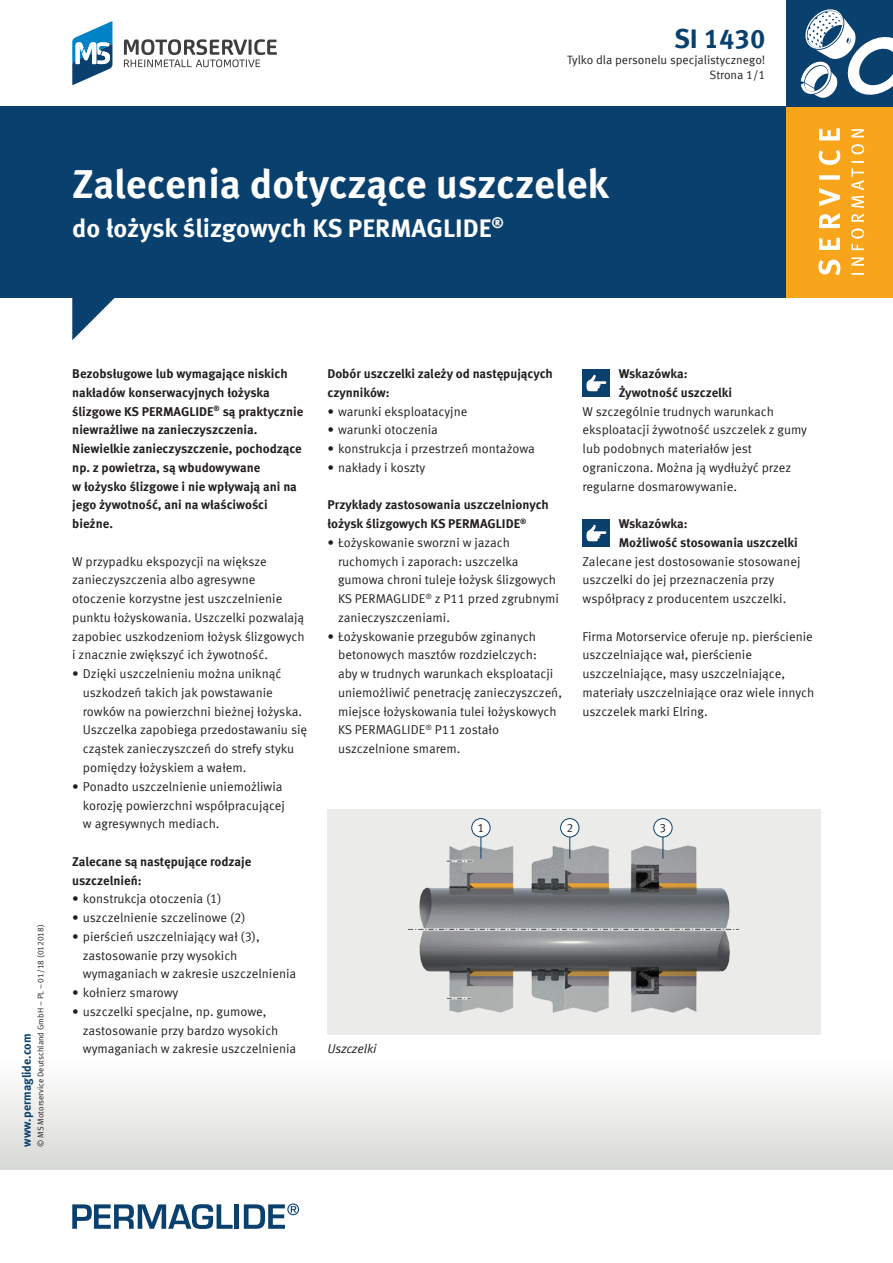
<style>
.page{position:relative;width:893px;height:1263px;background:#fff}
.page>*{position:absolute;margin:0;border:0;box-sizing:border-box;transform-origin:0 0}
.t1{font:700 40.5px "Meta Offc Pro";color:#fff}
.t2{font:700 27px "Meta Offc Pro";color:#09406e}
.t3{font:700 25.5px "Meta Offc Pro";color:#fff}
.t4{font:12.75px/18.8px "Meta Offc Pro Norm";color:#231f20}
.t5{font:700 12.75px/18.8px "Meta Offc Pro";letter-spacing:-.005em;color:#231f20}
.t6{font:12.75px "Meta Offc Pro Norm Ita";letter-spacing:-.005em;color:#231f20}
.t7{font:12px "Meta Offc Pro Norm";color:#231f20}
.t8{font:700 12px "Meta Offc Pro";color:#09406e}
.t9{font:8.25px "Meta Offc Pro Norm";color:#231f20}
</style>
<div class="page">
<div style="left:0;top:1054px;width:893px;height:115px;background:linear-gradient(to bottom,#fff,#d8d9d6)"></div>
<div style="left:0;top:106px;width:893px;height:192px;background:#09406e"></div>
<svg style="left:72px;top:298px;width:43px;height:42px"></svg>
<div style="left:787px;top:106px;width:106px;height:192px;background:#f9a51b"></div>
<svg style="left:851px;top:129px;width:13px;height:146px"></svg>
<svg style="left:818px;top:128px;width:22px;height:147px"></svg>
<div style="left:787px;top:0;width:106px;height:106px;background:#09406e"></div>
<svg style="left:801px;top:9px;width:92px;height:89px"></svg>
<svg style="left:72px;top:1204px;width:161px;height:25px"></svg>
<div style="left:234px;top:1204px;width:5px;height:25px;background:#09406e"></div>
<svg style="left:244px;top:1203px;width:55px;height:26px"></svg>
<svg style="left:124px;top:39px;width:153px;height:28px"></svg>
<svg style="left:72px;top:21px;width:40px;height:64px"></svg>
<div style="left:583px;top:369px;width:27px;height:28px;background:#09406e"></div>
<svg style="left:586px;top:375px;width:20px;height:16px"></svg>
<div style="left:583px;top:519px;width:27px;height:28px;background:#09406e"></div>
<svg style="left:586px;top:525px;width:20px;height:16px"></svg>
<div style="left:327px;top:809px;width:494px;height:225px;background:#ebecea"></div>
<img style="left:407px;top:818px;width:333px;height:195px">
<hr style="left:481px;top:820px;width:1px;height:39px;background:#09406e">
<div style="left:472px;top:818px;width:18px;height:19px;background:#fff;border-radius:50%"></div>
<div style="left:471px;top:818px;width:19px;height:19px;border:1px solid #09406e;border-radius:50%"></div>
<hr style="left:569px;top:820px;width:1px;height:39px;background:#09406e">
<div style="left:561px;top:818px;width:18px;height:19px;background:#fff;border-radius:50%"></div>
<div style="left:560px;top:818px;width:19px;height:19px;border:1px solid #09406e;border-radius:50%"></div>
<hr style="left:663px;top:820px;width:1px;height:39px;background:#09406e">
<div style="left:654px;top:818px;width:18px;height:19px;background:#fff;border-radius:50%"></div>
<div style="left:653px;top:818px;width:19px;height:19px;border:1px solid #09406e;border-radius:50%"></div>
<h2 class="t2" style="left:674px;top:18px;width:93px">SI 1430</h2>
<p class="t7" style="left:567px;top:51px;width:200px">Tylko dla personelu specjalistycznego!</p>
<h1 class="t1" style="left:72px;top:152px;width:538px">Zalecenia dotyczące uszczelek</h1>
<h3 class="t3" style="left:72px;top:208px;width:433px">do łożysk ślizgowych KS PERMAGLIDE<sup>®</sup></h3>
<p class="t7" style="left:709px;top:66px;width:57px">Strona 1/1</p>
<p class="t9" style="left:34px;top:1147px;width:224px;rotate:-90deg">© MS Motorservice Deutschland GmbH – PL – 01/18 (012018)</p>
<p class="t8" style="left:17px;top:1147px;width:115px;rotate:-90deg">www.permaglide.com</p>
<p class="t5" style="left:72px;top:363px;width:232px">Bezobsługowe lub wymagające niskich nakładów konserwacyjnych łożyska ślizgowe KS PERMAGLIDE<sup>®</sup> są praktycznie niewrażliwe na zanieczyszczenia.<br>Niewielkie zanieczyszczenie, pochodzące np. z powietrza, są wbudowywane<br>w łożysko ślizgowe i nie wpływają ani na jego żywotność, ani na właściwości bieżne.</p>
<p class="t4" style="left:72px;top:551px;width:234px">W przypadku ekspozycji na większe zanieczyszczenia albo agresywne otoczenie korzystne jest uszczelnienie punktu łożyskowania. Uszczelki pozwalają zapobiec uszkodzeniom łożysk ślizgowych i znacznie zwiększyć ich żywotność.</p>
<p class="t4" style="left:83px;top:664px;width:226px;text-indent:-11px">• Dzięki uszczelnieniu można uniknąć uszkodzeń takich jak powstawanie rowków na powierzchni bieżnej łożyska.<br>Uszczelka zapobiega przedostawaniu się cząstek zanieczyszczeń do strefy styku pomiędzy łożyskiem a wałem.</p>
<p class="t4" style="left:83px;top:776px;width:204px;text-indent:-11px">• Ponadto uszczelnienie uniemożliwia korozję powierzchni współpracującej w agresywnych mediach.</p>
<p class="t5" style="left:72px;top:851px;width:180px">Zalecane są następujące rodzaje uszczelnień:</p>
<p class="t4" style="left:72px;top:889px;width:151px">• konstrukcja otoczenia (1)</p>
<p class="t4" style="left:72px;top:907px;width:175px">• uszczelnienie szczelinowe (2)</p>
<p class="t4" style="left:83px;top:926px;width:215px;text-indent:-11px">• pierścień uszczelniający wał (3), zastosowanie przy wysokich wymaganiach w zakresie uszczelnienia</p>
<p class="t4" style="left:72px;top:982px;width:108px">• kołnierz smarowy</p>
<p class="t4" style="left:83px;top:1001px;width:215px;text-indent:-11px">• uszczelki specjalne, np. gumowe, zastosowanie przy bardzo wysokich wymaganiach w zakresie uszczelnienia</p>
<p class="t5" style="left:327px;top:363px;width:227px">Dobór uszczelki zależy od następujących czynników:</p>
<p class="t4" style="left:327px;top:401px;width:142px">• warunki eksploatacyjne</p>
<p class="t4" style="left:327px;top:420px;width:112px">• warunki otoczenia</p>
<p class="t4" style="left:327px;top:439px;width:209px">• konstrukcja i przestrzeń montażowa</p>
<p class="t4" style="left:327px;top:457px;width:99px">• nakłady i koszty</p>
<p class="t5" style="left:327px;top:495px;width:223px">Przykłady zastosowania uszczelnionych łożysk ślizgowych KS PERMAGLIDE<sup>®</sup></p>
<p class="t4" style="left:338px;top:532px;width:222px;text-indent:-11px">• Łożyskowanie sworzni w jazach ruchomych i zaporach: uszczelka gumowa chroni tuleje łożysk ślizgowych<br>KS PERMAGLIDE<sup>®</sup> z P11 przed zgrubnymi zanieczyszczeniami.</p>
<p class="t4" style="left:338px;top:626px;width:226px;text-indent:-11px">• Łożyskowanie przegubów zginanych betonowych masztów rozdzielczych:<br>aby w trudnych warunkach eksploatacji uniemożliwić penetrację zanieczyszczeń, miejsce łożyskowania tulei łożyskowych KS PERMAGLIDE<sup>®</sup> P11 zostało uszczelnione smarem.</p>
<p class="t5" style="left:619px;top:363px;width:115px">Wskazówka:<br>Żywotność uszczelki</p>
<p class="t4" style="left:583px;top:401px;width:226px">W szczególnie trudnych warunkach eksploatacji żywotność uszczelek z gumy lub podobnych materiałów jest ograniczona. Można ją wydłużyć przez regularne dosmarowywanie.</p>
<p class="t5" style="left:619px;top:513px;width:180px">Wskazówka:<br>Możliwość stosowania uszczelki</p>
<p class="t4" style="left:583px;top:551px;width:219px">Zalecane jest dostosowanie stosowanej uszczelki do jej przeznaczenia przy współpracy z producentem uszczelki.</p>
<p class="t4" style="left:583px;top:626px;width:233px">Firma Motorservice oferuje np. pierścienie uszczelniające wał, pierścienie uszczelniające, masy uszczelniające, materiały uszczelniające oraz wiele innych uszczelek marki Elring.</p>
<p class="t6" style="left:327px;top:1039px;width:51px">Uszczelki</p>
<p class="t7" style="left:477px;top:818px;width:8px">1</p>
<p class="t7" style="left:566px;top:818px;width:8px">2</p>
<p class="t7" style="left:659px;top:818px;width:8px">3</p>
</div>
